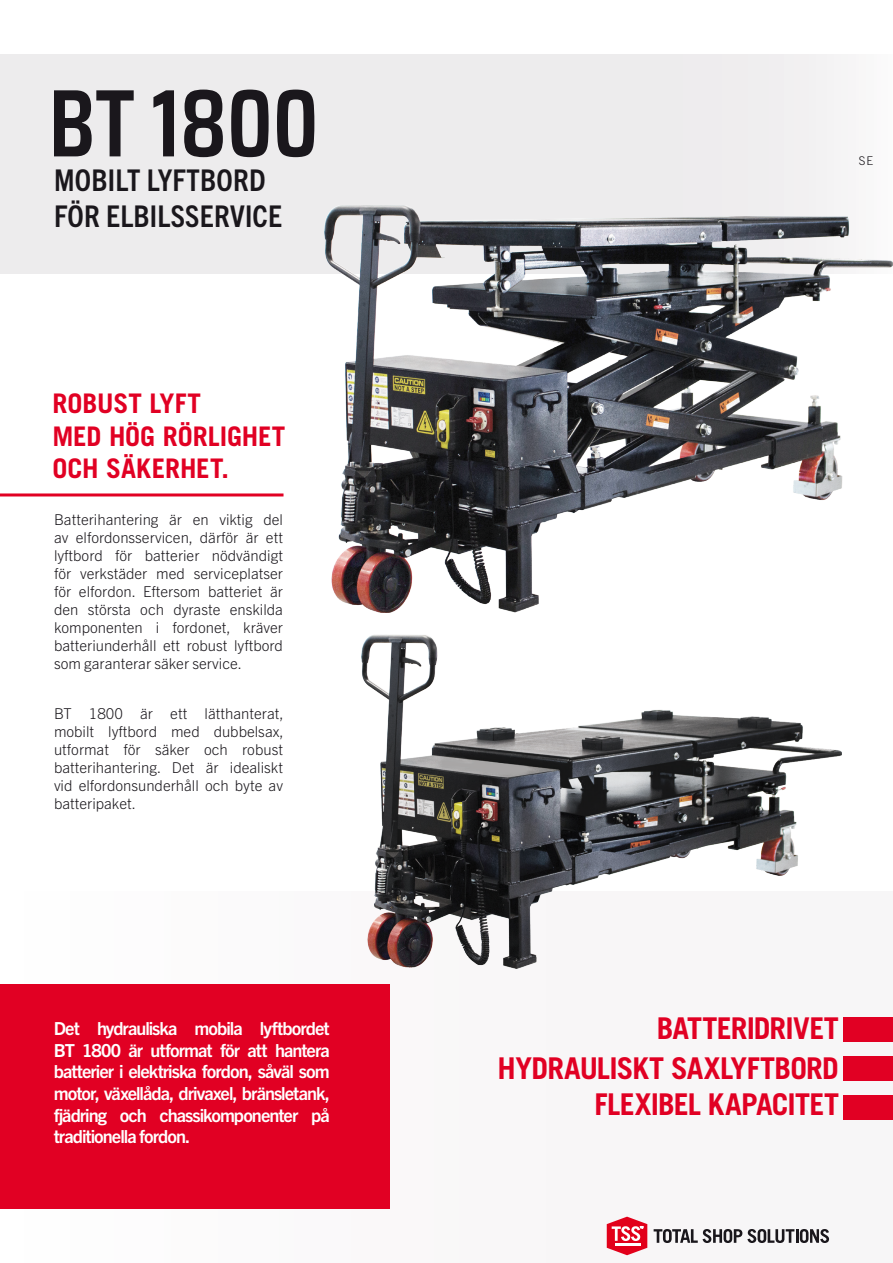
<style>
.page{position:relative;width:893px;height:1263px;background:#fff}
.page>*{position:absolute;margin:0;border:0;box-sizing:border-box;transform-origin:0 0}
.bold_red_features_se{font:700 30px/36px "Trade Gothic LT Std";letter-spacing:-.025em;color:#e10023;text-align:right}
.header_bold_se{font:700 condensed 30px "Trade Gothic Next LT Pro";letter-spacing:.01em;color:#1a171c}
.header_red_se{font:700 27px/32.4px "Trade Gothic LT Std";letter-spacing:-.005em;color:#e10023}
.paragraph_desc_white_se{font:700 18px/21.6px "Trade Gothic Next LT Pro";letter-spacing:-.055em;color:#fff;text-align:justify}
.prod_desc_se{font:300 15px/18px "Trade Gothic Next LT Pro";color:#1a171c;text-align:justify}
.t1{font:300 12px "Trade Gothic LT Std";color:#1a171c}
</style>
<div class="page">
<div style="left:0;top:891px;width:893px;height:372px;background:#f9f7f8"></div>
<div style="left:0;top:54px;width:893px;height:220px;background:#edeced"></div>
<svg style="left:54px;top:90px;width:80px;height:66px"></svg>
<svg style="left:153px;top:90px;width:21px;height:66px"></svg>
<svg style="left:184px;top:90px;width:39px;height:67px"></svg>
<svg style="left:231px;top:90px;width:38px;height:67px"></svg>
<svg style="left:277px;top:90px;width:37px;height:67px"></svg>
<div style="left:844px;top:1017px;width:49px;height:24px;background:#e10023"></div>
<div style="left:844px;top:1056px;width:49px;height:24px;background:#e10023"></div>
<div style="left:844px;top:1095px;width:49px;height:24px;background:#e10023"></div>
<div style="left:0;top:984px;width:389px;height:225px;background:#e10023"></div>
<hr style="left:0;top:493px;width:284px;height:3px;background:#e10023">
<svg style="left:654px;top:1229px;width:175px;height:14px"></svg>
<svg style="left:607px;top:1216px;width:40px;height:39px"></svg>
<hr style="left:615px;top:1243px;width:25px;height:2px;background:#fff">
<img style="left:324px;top:206px;width:569px;height:406px">
<img style="left:362px;top:634px;width:480px;height:334px">
<p class="header_bold_se" style="left:54px;top:160px;width:213px">MOBILT LYFTBORD</p>
<p class="header_bold_se" style="left:54px;top:196px;width:230px">FÖR ELBILSSERVICE</p>
<p class="header_red_se" style="left:52px;top:387px;width:150px">ROBUST LYFT</p>
<p class="header_red_se" style="left:52px;top:419px;width:234px">MED HÖG RÖRLIGHET<br>OCH SÄKERHET.</p>
<p class="prod_desc_se" style="left:54px;top:510px;width:231px">Batterihantering är en viktig del av elfordonsservicen, därför är ett lyftbord för batterier nödvändigt för verkstäder med serviceplatser för elfordon. Eftersom batteriet är den största och dyraste enskilda komponenten i fordonet, kräver batteriunderhåll ett robust lyftbord som garanterar säker service.</p>
<p class="prod_desc_se" style="left:54px;top:703px;width:231px">BT 1800 är ett lätthanterat, mobilt lyftbord med dubbelsax, utformat för säker och robust batterihantering. Det är idealiskt vid elfordonsunderhåll och byte av batteripaket.</p>
<p class="paragraph_desc_white_se" style="left:54px;top:1017px;width:278px">Det hydrauliska mobila lyftbordet BT 1800 är utformat för att hantera batterier i elektriska fordon, såväl som motor, växellåda, drivaxel, bränsletank, fjädring och chassikomponenter på traditionella fordon.</p>
<p class="t1" style="left:859px;top:154px;width:16px">SE</p>
<p class="bold_red_features_se" style="left:657px;top:1010px;width:184px">BATTERIDRIVET</p>
<p class="bold_red_features_se" style="left:498px;top:1050px;width:343px">HYDRAULISKT SAXLYFTBORD<br>FLEXIBEL KAPACITET</p>
</div>
